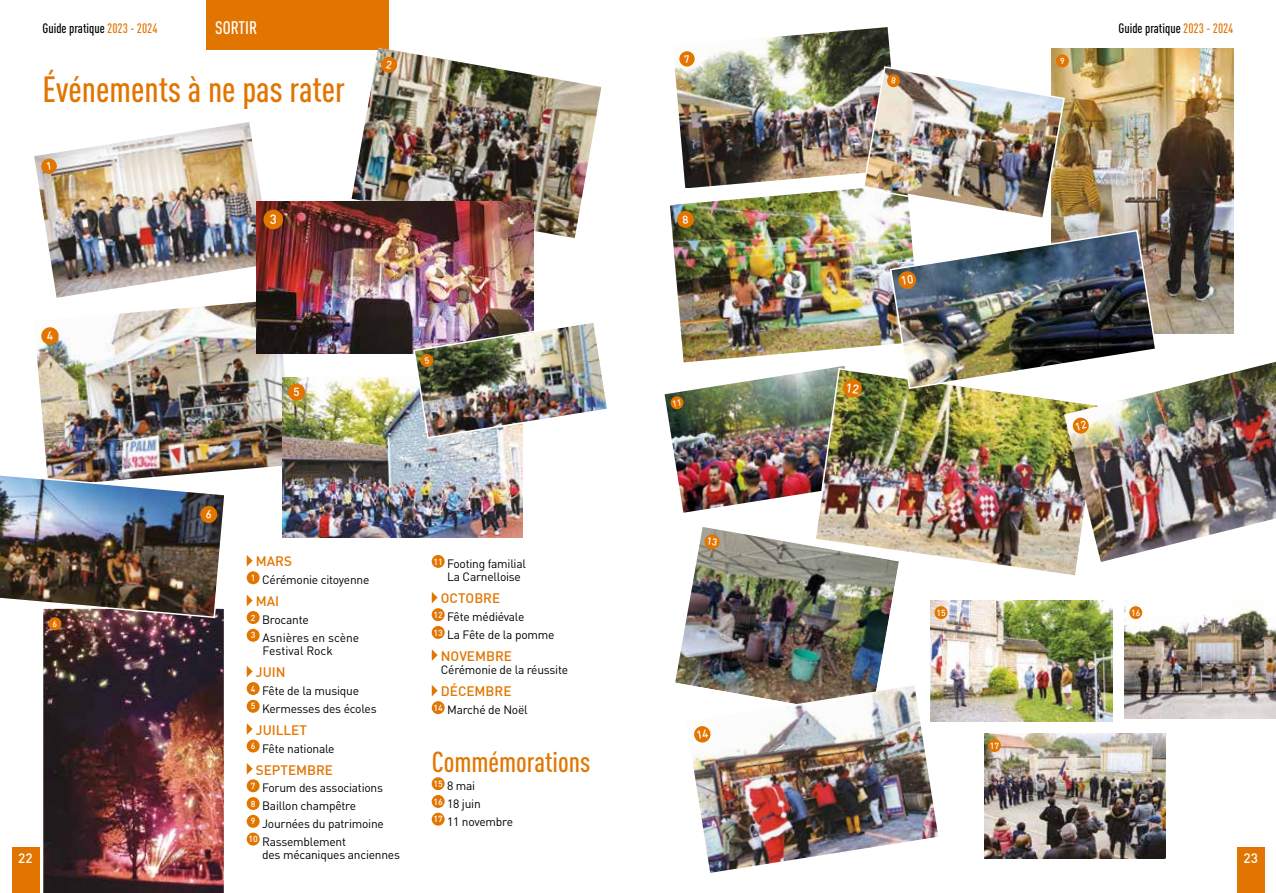
<style>
.page{position:relative;width:1276px;height:893px;background:#fff}
.page>*{position:absolute;margin:0;border:0;box-sizing:border-box;transform-origin:0 0}
.t1{font:500 36px "DIN Cond";color:#e27500}
.t2{font:500 28.5px "DIN Cond";color:#e27500}
.t3{font:500 18px "DIN Cond";color:#fff}
.t4{font:500 13.5px "DIN";color:#e27500}
.t5{font:500 13.5px "DIN Cond";color:#000}
.t6{font:500 13.5px "DIN";color:#fff}
.t7{font:500 13.2px "DIN";color:#fff}
.t8{font:12px/17.7px "DIN Pro";letter-spacing:-.02em;color:#000}
.t9{font:12px/17.7px "DIN Pro";color:#000}
.t10{font:500 11.55px "DIN";color:#fff}
.t11{font:500 8.7px "DIN";color:#fff}
.s1{color:#e27500}
</style>
<div class="page">
<div style="left:12px;top:847px;width:27px;height:46px;background:#e27500"></div>
<div style="left:207px;top:0;width:182px;height:50px;background:#e27500"></div>
<div style="left:1237px;top:847px;width:27px;height:46px;background:#e27500"></div>
<svg style="left:247px;top:555px;width:6px;height:11px"></svg>
<div style="left:247px;top:571px;width:13px;height:13px;background:#e27500;border-radius:50%"></div>
<svg style="left:247px;top:595px;width:6px;height:11px"></svg>
<div style="left:247px;top:611px;width:13px;height:13px;background:#e27500;border-radius:50%"></div>
<div style="left:247px;top:629px;width:13px;height:13px;background:#e27500;border-radius:50%"></div>
<svg style="left:247px;top:666px;width:6px;height:11px"></svg>
<div style="left:247px;top:682px;width:13px;height:13px;background:#e27500;border-radius:50%"></div>
<div style="left:247px;top:700px;width:13px;height:13px;background:#e27500;border-radius:50%"></div>
<svg style="left:247px;top:723px;width:6px;height:12px"></svg>
<div style="left:247px;top:740px;width:13px;height:12px;background:#e27500;border-radius:50%"></div>
<svg style="left:247px;top:763px;width:6px;height:11px"></svg>
<div style="left:247px;top:779px;width:13px;height:13px;background:#e27500;border-radius:50%"></div>
<div style="left:247px;top:797px;width:13px;height:13px;background:#e27500;border-radius:50%"></div>
<div style="left:247px;top:815px;width:13px;height:13px;background:#e27500;border-radius:50%"></div>
<div style="left:247px;top:833px;width:13px;height:12px;background:#e27500;border-radius:50%"></div>
<div style="left:432px;top:555px;width:13px;height:13px;background:#e27500;border-radius:50%"></div>
<svg style="left:432px;top:592px;width:5px;height:11px"></svg>
<div style="left:432px;top:608px;width:13px;height:13px;background:#e27500;border-radius:50%"></div>
<div style="left:432px;top:626px;width:13px;height:13px;background:#e27500;border-radius:50%"></div>
<svg style="left:432px;top:649px;width:5px;height:12px"></svg>
<svg style="left:432px;top:685px;width:5px;height:11px"></svg>
<div style="left:432px;top:701px;width:13px;height:13px;background:#e27500;border-radius:50%"></div>
<div style="left:432px;top:777px;width:13px;height:13px;background:#e27500;border-radius:50%"></div>
<div style="left:432px;top:795px;width:13px;height:13px;background:#e27500;border-radius:50%"></div>
<div style="left:432px;top:813px;width:13px;height:13px;background:#e27500;border-radius:50%"></div>
<img style="left:34px;top:122px;width:228px;height:176px">
<img style="left:43px;top:619px;width:181px;height:274px">
<div style="left:48px;top:617px;width:13px;height:13px;background:#e27500;border-radius:50%"></div>
<img style="left:351px;top:48px;width:250px;height:190px">
<img style="left:1051px;top:49px;width:182px;height:285px">
<div style="left:1056px;top:54px;width:13px;height:13px;background:#e27500;border-radius:50%"></div>
<img style="left:675px;top:27px;width:216px;height:157px">
<svg style="left:679px;top:51px;width:16px;height:16px"></svg>
<img style="left:930px;top:601px;width:182px;height:120px">
<div style="left:934px;top:606px;width:13px;height:13px;background:#e27500;border-radius:50%"></div>
<img style="left:1124px;top:601px;width:152px;height:118px">
<div style="left:1129px;top:606px;width:13px;height:13px;background:#e27500;border-radius:50%"></div>
<img style="left:670px;top:184px;width:241px;height:178px">
<div style="left:676px;top:211px;width:18px;height:17px;background:#e27500;border-radius:50%"></div>
<img style="left:37px;top:300px;width:255px;height:172px">
<div style="left:41px;top:327px;width:18px;height:18px;background:#e27500;border-radius:50%"></div>
<img style="left:984px;top:733px;width:181px;height:125px">
<div style="left:988px;top:739px;width:13px;height:13px;background:#e27500;border-radius:50%"></div>
<img style="left:257px;top:201px;width:276px;height:152px">
<div style="left:263px;top:210px;width:20px;height:19px;background:#e27500;border-radius:50%"></div>
<img style="left:282px;top:377px;width:240px;height:160px">
<div style="left:288px;top:384px;width:17px;height:17px;background:#e27500;border-radius:50%"></div>
<img style="left:818px;top:373px;width:259px;height:202px">
<img style="left:1064px;top:362px;width:212px;height:200px">
<img style="left:692px;top:685px;width:246px;height:188px">
<svg style="left:41px;top:158px;width:16px;height:17px"></svg>
<svg style="left:380px;top:56px;width:18px;height:17px"></svg>
<svg style="left:684px;top:55px;width:5px;height:8px"></svg>
<img style="left:412px;top:320px;width:195px;height:119px">
<img style="left:861px;top:65px;width:205px;height:157px">
<img style="left:664px;top:366px;width:199px;height:148px">
<svg style="left:1072px;top:417px;width:17px;height:17px"></svg>
<img style="left:889px;top:229px;width:268px;height:161px">
<img style="left:0;top:472px;width:224px;height:147px">
<img style="left:675px;top:524px;width:226px;height:219px">
<h3 class="t3" style="left:215px;top:17px;width:44px">SORTIR</h3>
<p class="t5" style="left:43px;top:20px;width:116px">Guide pratique <span class="s1">2023 - 2024</span></p>
<p class="t5" style="left:1118px;top:20px;width:116px">Guide pratique <span class="s1">2023 - 2024</span></p>
<h1 class="t1" style="left:43px;top:67px;width:304px">Événements à ne pas rater</h1>
<p class="t7" style="left:270px;top:211px;width:9px">3</p>
<p class="t11" style="left:1060px;top:55px;width:6px">9</p>
<p class="t11" style="left:53px;top:618px;width:6px">6</p>
<p class="t6" style="left:18px;top:850px;width:16px">22</p>
<p class="t10" style="left:293px;top:385px;width:8px">5</p>
<p class="t4" style="left:256px;top:553px;width:38px">MARS</p>
<p class="t8" style="left:251px;top:570px;width:120px"><sup>1</sup> Cérémonie citoyenne</p>
<p class="t4" style="left:256px;top:593px;width:25px">MAI</p>
<p class="t9" style="left:251px;top:610px;width:110px"><sup>2</sup> Brocante<br><sup>3</sup> Asnières en scène</p>
<p class="t9" style="left:263px;top:641px;width:72px">Festival Rock</p>
<p class="t4" style="left:256px;top:664px;width:31px">JUIN</p>
<p class="t8" style="left:251px;top:681px;width:127px"><sup>4</sup> Fête de la musique<br><sup>5</sup> Kermesses des écoles</p>
<p class="t4" style="left:256px;top:721px;width:53px">JUILLET</p>
<p class="t8" style="left:251px;top:738px;width:85px"><sup>6</sup> Fête nationale</p>
<p class="t4" style="left:256px;top:761px;width:79px">SEPTEMBRE</p>
<p class="t8" style="left:248px;top:778px;width:137px"><sup>7</sup> Forum des associations<br><sup>8</sup> Baillon champêtre<br><sup>9</sup> Journées du patrimoine<br><sup>10</sup> Rassemblement</p>
<p class="t8" style="left:262px;top:845px;width:139px">des mécaniques anciennes</p>
<p class="t8" style="left:447px;top:556px;width:80px;line-height:13.5px;text-indent:-14px"><sup>11</sup> Footing familial<br>La Carnelloise</p>
<p class="t4" style="left:441px;top:590px;width:61px">OCTOBRE</p>
<p class="t8" style="left:433px;top:607px;width:122px"><sup>12</sup> Fête médiévale<br><sup>13</sup> La Fête de la pomme</p>
<p class="t4" style="left:441px;top:647px;width:73px">NOVEMBRE</p>
<p class="t8" style="left:441px;top:660px;width:129px">Cérémonie de la réussite</p>
<p class="t4" style="left:441px;top:683px;width:72px">DÉCEMBRE</p>
<p class="t8" style="left:433px;top:700px;width:96px"><sup>14</sup> Marché de Noël</p>
<h2 class="t2" style="left:432px;top:745px;width:160px">Commémorations</h2>
<p class="t8" style="left:433px;top:776px;width:81px"><sup>15</sup> 8 mai<br><sup>16</sup> 18 juin<br><sup>17</sup> 11 novembre</p>
<p class="t11" style="left:936px;top:607px;width:11px">15</p>
<p class="t11" style="left:1131px;top:607px;width:11px">16</p>
<p class="t11" style="left:989px;top:740px;width:11px">17</p>
<p class="t6" style="left:1243px;top:850px;width:16px">23</p>
</div>
